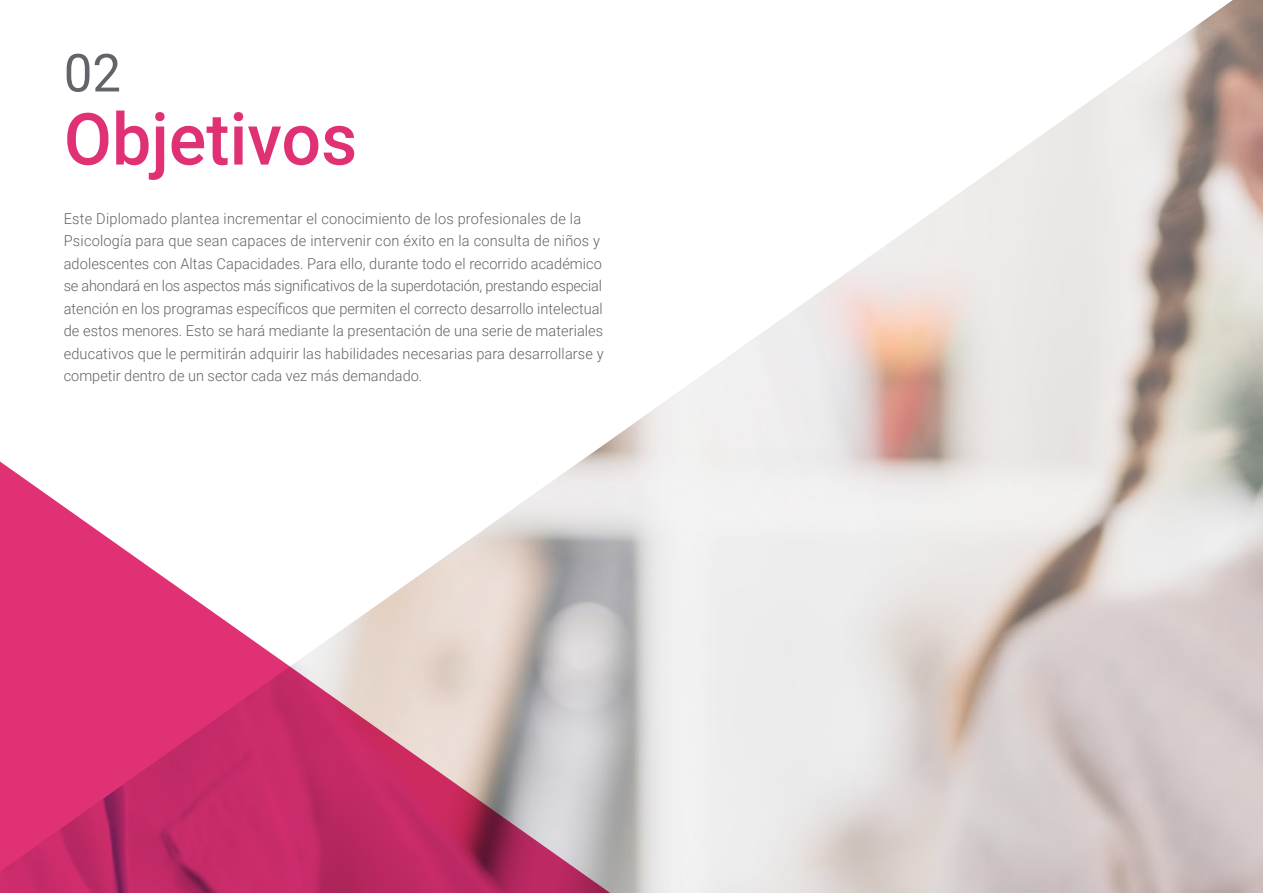
<style>
.page{position:relative;width:1263px;height:893px;background:#fff}
.page>*{position:absolute;margin:0;border:0;box-sizing:border-box;transform-origin:0 0}
.t1{font:500 72px "Roboto";color:#df3174}
.t2{font:52.5px "Roboto";color:#61646a}
.t3{font:300 15px/22.5px "Roboto";letter-spacing:.005em;color:#61646a}
</style>
<div class="page">
<img style="left:602px;top:0;width:661px;height:893px">
<svg style="left:0;top:446px;width:640px;height:447px"></svg>
<h2 class="t2" style="left:64px;top:36px;width:59px">02</h2>
<h1 class="t1" style="left:64px;top:89px;width:295px">Objetivos</h1>
<p class="t3" style="left:64px;top:207px;width:541px">Este Diplomado plantea incrementar el conocimiento de los profesionales de la Psicología para que sean capaces de intervenir con éxito en la consulta de niños y adolescentes con Altas Capacidades. Para ello, durante todo el recorrido académico se ahondará en los aspectos más significativos de la superdotación, prestando especial atención en los programas específicos que permiten el correcto desarrollo intelectual de estos menores. Esto se hará mediante la presentación de una serie de materiales educativos que le permitirán adquirir las habilidades necesarias para desarrollarse y competir dentro de un sector cada vez más demandado.</p>
</div>
